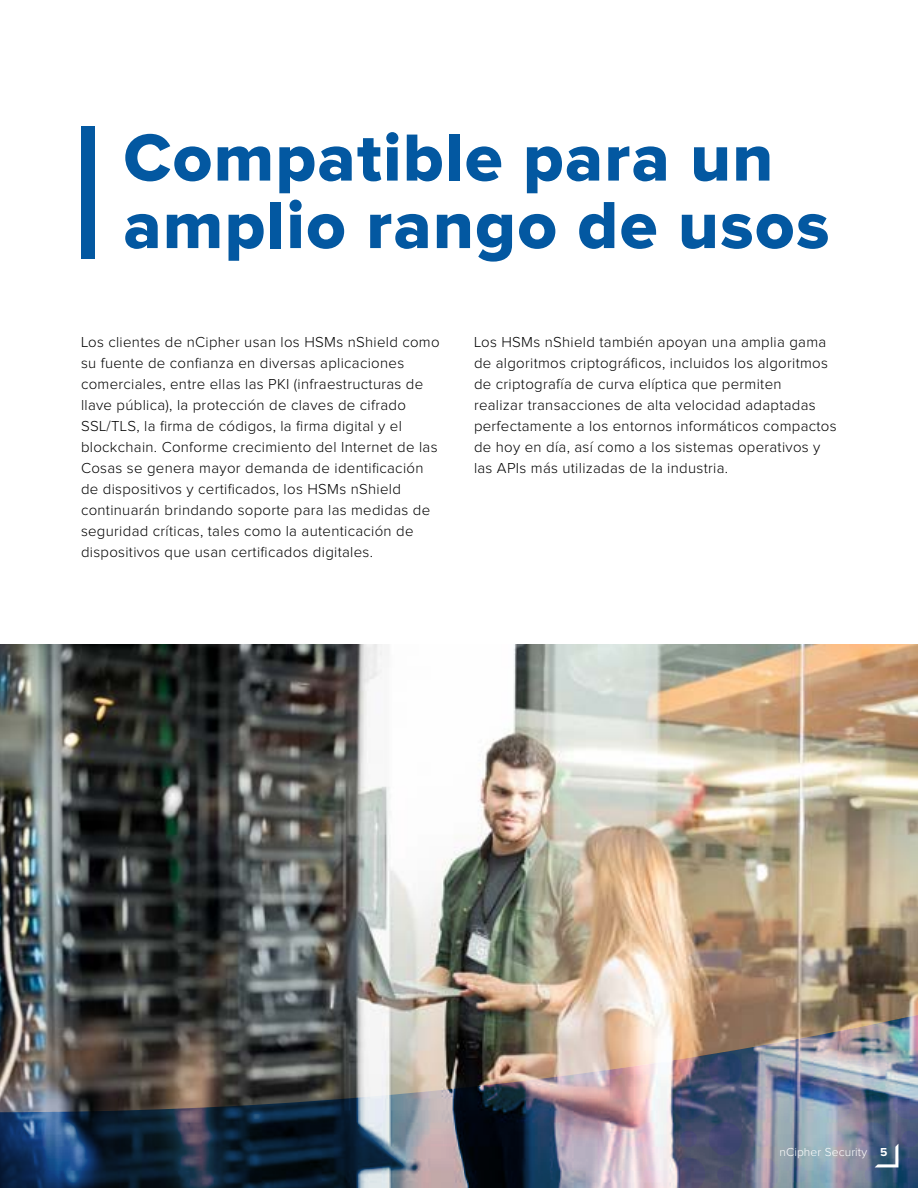
<style>
.page{position:relative;width:918px;height:1188px;background:#fff}
.page>*{position:absolute;margin:0;border:0;box-sizing:border-box;transform-origin:0 0}
.t1{font:69px/67.5px "Proxima Nova Extrabld";letter-spacing:.02em;color:#0358a1}
.t2{font:300 15px/21px "Proxima Nova";letter-spacing:.02em;color:#000}
.t3{font:300 12px "Proxima Nova";letter-spacing:.01em;color:#fff}
.s1{font-weight:700}
</style>
<div class="page">
<img style="left:0;top:645px;width:918px;height:240px">
<img style="left:0;top:885px;width:918px;height:303px">
<svg style="left:901px;top:1131px;width:17px;height:16px"></svg>
<svg style="left:856px;top:1122px;width:34px;height:34px"></svg>
<svg style="left:828px;top:1131px;width:16px;height:16px"></svg>
<svg style="left:754px;top:1131px;width:17px;height:16px"></svg>
<div style="left:709px;top:1122px;width:33px;height:34px;background:#414671;border-radius:50%"></div>
<div style="left:680px;top:1131px;width:17px;height:16px;background:#4d4d73;border-radius:50%"></div>
<svg style="left:635px;top:1122px;width:33px;height:34px"></svg>
<svg style="left:607px;top:1131px;width:16px;height:16px"></svg>
<svg style="left:893px;top:1086px;width:25px;height:34px"></svg>
<svg style="left:865px;top:1095px;width:16px;height:16px"></svg>
<svg style="left:819px;top:1086px;width:34px;height:34px"></svg>
<svg style="left:791px;top:1095px;width:17px;height:16px"></svg>
<svg style="left:746px;top:1086px;width:33px;height:34px"></svg>
<svg style="left:672px;top:1086px;width:33px;height:34px"></svg>
<svg style="left:643px;top:1095px;width:17px;height:16px"></svg>
<svg style="left:865px;top:1166px;width:16px;height:17px"></svg>
<svg style="left:819px;top:1158px;width:34px;height:30px"></svg>
<svg style="left:791px;top:1166px;width:17px;height:17px"></svg>
<svg style="left:746px;top:1158px;width:33px;height:30px"></svg>
<div style="left:717px;top:1166px;width:17px;height:17px;background:#494b6d;border-radius:50%"></div>
<svg style="left:672px;top:1158px;width:33px;height:30px"></svg>
<svg style="left:643px;top:1166px;width:17px;height:17px"></svg>
<svg style="left:901px;top:1060px;width:17px;height:17px"></svg>
<svg style="left:856px;top:1052px;width:34px;height:33px"></svg>
<svg style="left:828px;top:1060px;width:16px;height:17px"></svg>
<svg style="left:783px;top:1052px;width:33px;height:33px"></svg>
<svg style="left:754px;top:1060px;width:17px;height:17px"></svg>
<svg style="left:709px;top:1052px;width:33px;height:33px"></svg>
<svg style="left:680px;top:1060px;width:17px;height:17px"></svg>
<svg style="left:635px;top:1052px;width:33px;height:33px"></svg>
<svg style="left:607px;top:1060px;width:16px;height:17px"></svg>
<svg style="left:893px;top:1016px;width:25px;height:33px"></svg>
<svg style="left:865px;top:1024px;width:16px;height:17px"></svg>
<svg style="left:819px;top:1016px;width:34px;height:33px"></svg>
<svg style="left:791px;top:1024px;width:17px;height:17px"></svg>
<svg style="left:746px;top:1016px;width:33px;height:33px"></svg>
<svg style="left:672px;top:1016px;width:33px;height:33px"></svg>
<div style="left:643px;top:1024px;width:17px;height:17px;background:#fbf2e9;border-radius:50%"></div>
<svg style="left:901px;top:990px;width:17px;height:16px"></svg>
<svg style="left:856px;top:981px;width:34px;height:34px"></svg>
<svg style="left:828px;top:990px;width:16px;height:16px"></svg>
<div style="left:865px;top:954px;width:16px;height:16px;background:#4d4134;border-radius:50%"></div>
<div style="left:81px;top:126px;width:13px;height:132px;background:#0358a1"></div>
<svg style="left:875px;top:1144px;width:43px;height:44px"></svg>
<h1 class="t1" style="left:124px;top:126px;width:707px">Compatible para un amplio rango de usos</h1>
<p class="t2" style="left:81px;top:332px;width:360px">Los clientes de nCipher usan los HSMs nShield como su fuente de confianza en diversas aplicaciones comerciales, entre ellas las PKI (infraestructuras de llave pública), la protección de claves de cifrado SSL/TLS, la firma de códigos, la firma digital y el blockchain. Conforme crecimiento del Internet de las Cosas se genera mayor demanda de identificación de dispositivos y certificados, los HSMs nShield continuarán brindando soporte para las medidas de seguridad críticas, tales como la autenticación de dispositivos que usan certificados digitales.</p>
<p class="t2" style="left:474px;top:332px;width:364px">Los HSMs nShield también apoyan una amplia gama de algoritmos criptográficos, incluidos los algoritmos de criptografía de curva elíptica que permiten<br>realizar transacciones de alta velocidad adaptadas perfectamente a los entornos informáticos compactos de hoy en día, así como a los sistemas operativos y las APIs más utilizadas de la industria.</p>
<p class="t3" style="left:780px;top:1147px;width:109px">nCipher Security <span class="s1">5</span></p>
</div>
